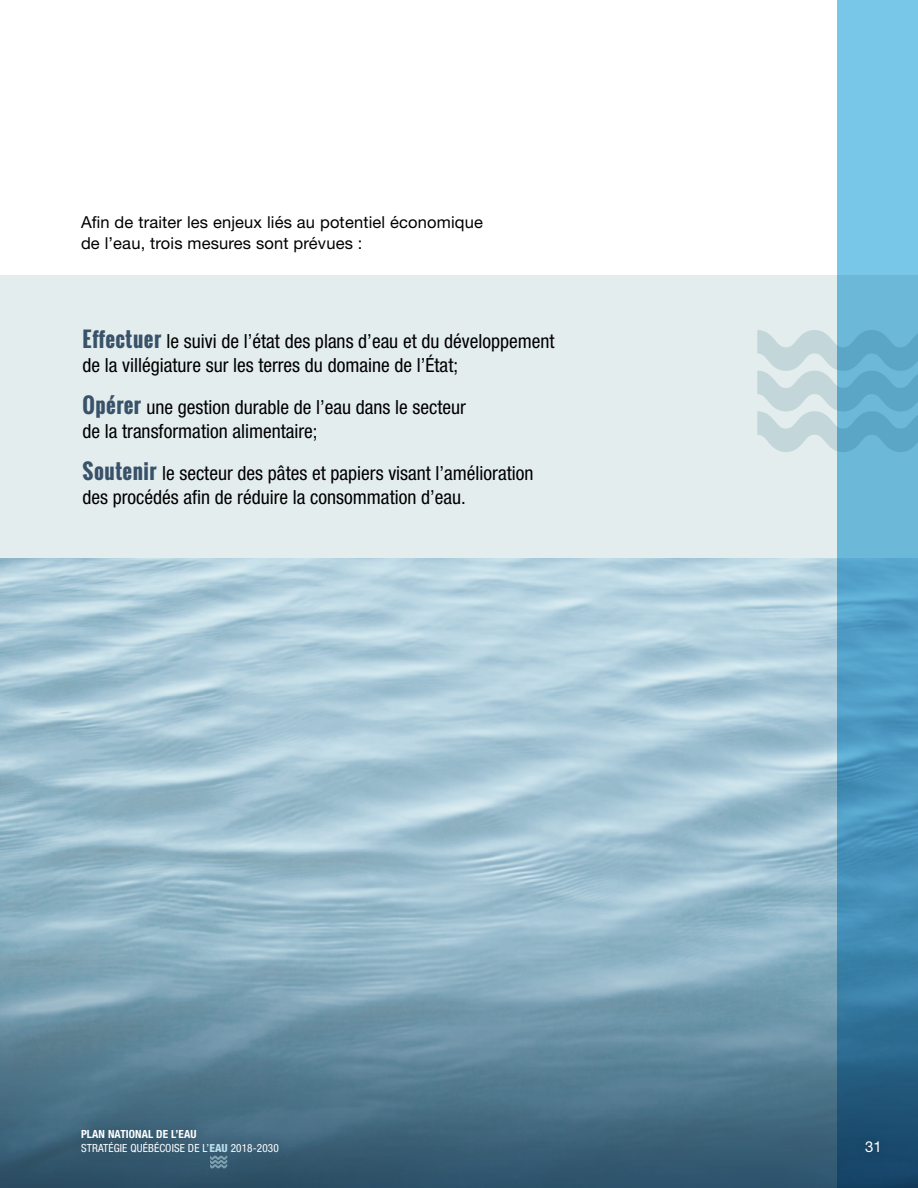
<style>
.page{position:relative;width:918px;height:1188px;background:#fff}
.page>*{position:absolute;margin:0;border:0;box-sizing:border-box;transform-origin:0 0}
.P{font:condensed 19.5px/24px "Helvetica Neue LT Std";color:#000}
.t1{font:16.5px/21px "Helvetica Neue LT Std";letter-spacing:.01em;color:#000}
.t2{font:15px "Helvetica Neue LT Std";color:#fff}
.t3{font:condensed 11.25px/13.5px "Helvetica Neue LT Std";letter-spacing:.01em;color:#fff}
.s1{font-family:"Oswald";font-weight:700;font-stretch:normal;font-size:21px;color:#385269}
.s2{font-weight:700}
.s3{font-weight:800;color:#b5deeb}
</style>
<div class="page">
<svg style="left:0;top:953px;width:837px;height:235px;background:#5c8296"></svg>
<div style="left:0;top:275px;width:918px;height:283px;background:#e4edee"></div>
<svg style="left:837px;top:0;width:81px;height:1188px;background:#559fc3"></svg>
<div style="left:852px;top:1127px;width:41px;height:39px;background:#18486b"></div>
<div style="left:67px;top:1116px;width:226px;height:50px;background:#000;opacity:.3"></div>
<svg style="left:210px;top:1156px;width:17px;height:12px"></svg>
<svg style="left:758px;top:330px;width:160px;height:122px"></svg>
<p class="t1" style="left:81px;top:211px;width:404px">Afin de traiter les enjeux liés au potentiel économique de l’eau, trois mesures sont prévues :</p>
<h2 class="P" style="left:82px;top:329px;width:474px"><span class="s1">Effectuer</span> le suivi de l’état des plans d’eau et du développement de la villégiature sur les terres du domaine de l’État;</h2>
<h2 class="P" style="left:82px;top:395px;width:385px"><span class="s1">Opérer</span> une gestion durable de l’eau dans le secteur de la transformation alimentaire;</h2>
<h2 class="P" style="left:82px;top:461px;width:453px"><span class="s1">Soutenir</span> le secteur des pâtes et papiers visant l’amélioration des procédés afin de réduire la consommation d’eau.</h2>
<p class="t3" style="left:81px;top:1128px;width:199px"><span class="s2">PLAN NATIONAL DE L’EAU<br></span>STRATÉGIE QUÉBÉCOISE DE L’<span class="s3">EAU</span> 2018-2030</p>
<p class="t2" style="left:865px;top:1138px;width:18px">31</p>
</div>
